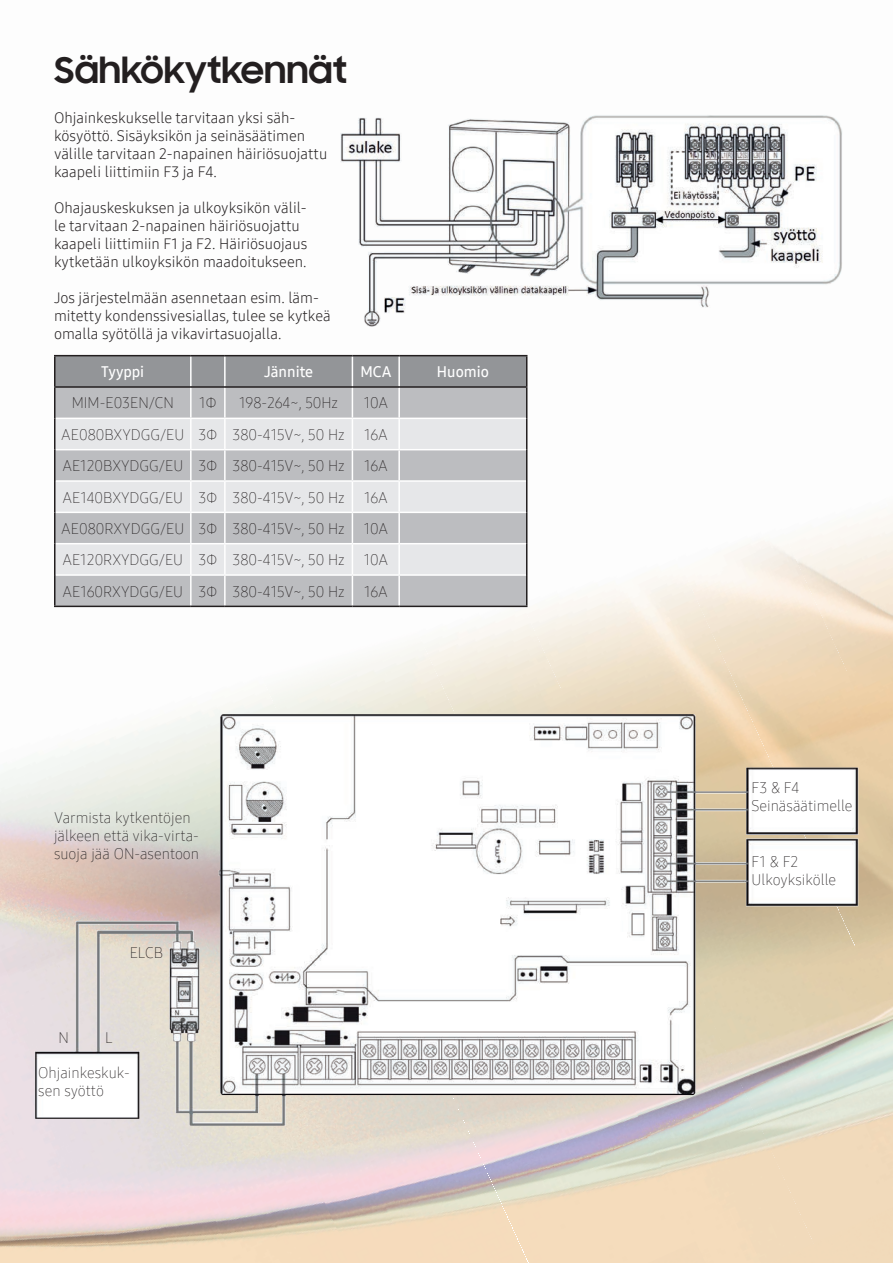
<style>
.page{position:relative;width:893px;height:1263px;background:#fff}
.page>*{position:absolute;margin:0;border:0;box-sizing:border-box;transform-origin:0 0}
.t1{font:700 36px "Samsung Sharp Sans";color:#231f20}
.t2{font:15px/18px "Samsung One 300";color:#231f20}
.t3{font:15px/18px "Samsung One 200";color:#231f20}
.t4{font:15px "Samsung One 600";color:#fff}
</style>
<div class="page">
<img style="left:860px;top:496px;width:33px;height:20px">
<img style="left:0;top:876px;width:176px;height:387px">
<img style="left:561px;top:624px;width:332px;height:620px">
<img style="left:0;top:1005px;width:117px;height:258px">
<img style="left:846px;top:651px;width:47px;height:123px">
<img style="left:0;top:1134px;width:59px;height:129px">
<img style="left:858px;top:929px;width:35px;height:102px">
<img style="left:611px;top:1126px;width:203px;height:137px">
<img style="left:649px;top:1241px;width:56px;height:22px">
<div style="left:771px;top:1207px;width:122px;height:56px;background:#f1daba"></div>
<img style="left:340px;top:114px;width:503px;height:213px">
<div style="left:56px;top:356px;width:470px;height:30px;background:#939598"></div>
<div style="left:56px;top:388px;width:470px;height:218px;background:#bcbdc0"></div>
<svg style="left:56px;top:419px;width:470px;height:155px;background:#d5d6d9"></svg>
<hr style="left:190px;top:356px;width:2px;height:30px;background:#fff">
<hr style="left:224px;top:356px;width:2px;height:30px;background:#fff">
<hr style="left:352px;top:356px;width:1px;height:30px;background:#fff">
<hr style="left:225px;top:418px;width:127px;height:1px;background:#fff">
<hr style="left:225px;top:449px;width:127px;height:1px;background:#fff">
<hr style="left:225px;top:480px;width:127px;height:2px;background:#fff">
<hr style="left:352px;top:388px;width:1px;height:30px;background:#fff">
<hr style="left:352px;top:418px;width:47px;height:1px;background:#fff">
<hr style="left:352px;top:419px;width:1px;height:30px;background:#fff">
<hr style="left:399px;top:418px;width:127px;height:1px;background:#fff">
<hr style="left:352px;top:449px;width:47px;height:1px;background:#fff">
<hr style="left:352px;top:450px;width:1px;height:30px;background:#fff">
<hr style="left:399px;top:449px;width:127px;height:1px;background:#fff">
<hr style="left:352px;top:480px;width:47px;height:2px;background:#fff">
<hr style="left:352px;top:482px;width:1px;height:30px;background:#fff">
<hr style="left:399px;top:480px;width:127px;height:2px;background:#fff">
<hr style="left:352px;top:513px;width:1px;height:30px;background:#fff">
<hr style="left:352px;top:544px;width:1px;height:30px;background:#fff">
<hr style="left:352px;top:576px;width:1px;height:30px;background:#fff">
<hr style="left:224px;top:388px;width:2px;height:30px;background:#fff">
<hr style="left:191px;top:418px;width:34px;height:1px;background:#fff">
<hr style="left:224px;top:419px;width:2px;height:30px;background:#fff">
<hr style="left:191px;top:449px;width:34px;height:1px;background:#fff">
<hr style="left:224px;top:450px;width:2px;height:30px;background:#fff">
<hr style="left:191px;top:480px;width:34px;height:2px;background:#fff">
<hr style="left:224px;top:482px;width:2px;height:30px;background:#fff">
<hr style="left:224px;top:513px;width:2px;height:30px;background:#fff">
<hr style="left:224px;top:544px;width:2px;height:30px;background:#fff">
<hr style="left:224px;top:576px;width:2px;height:30px;background:#fff">
<hr style="left:190px;top:388px;width:2px;height:30px;background:#fff">
<hr style="left:56px;top:418px;width:135px;height:1px;background:#fff">
<hr style="left:190px;top:419px;width:2px;height:30px;background:#fff">
<hr style="left:56px;top:449px;width:135px;height:1px;background:#fff">
<hr style="left:190px;top:450px;width:2px;height:30px;background:#fff">
<hr style="left:56px;top:480px;width:135px;height:2px;background:#fff">
<hr style="left:190px;top:482px;width:2px;height:30px;background:#fff">
<hr style="left:190px;top:513px;width:2px;height:30px;background:#fff">
<hr style="left:190px;top:544px;width:2px;height:30px;background:#fff">
<hr style="left:190px;top:576px;width:2px;height:30px;background:#fff">
<hr style="left:56px;top:512px;width:135px;height:1px;background:#fff">
<hr style="left:191px;top:512px;width:34px;height:1px;background:#fff">
<hr style="left:225px;top:512px;width:127px;height:1px;background:#fff">
<hr style="left:352px;top:512px;width:47px;height:1px;background:#fff">
<hr style="left:399px;top:512px;width:127px;height:1px;background:#fff">
<hr style="left:56px;top:543px;width:135px;height:1px;background:#fff">
<hr style="left:191px;top:543px;width:34px;height:1px;background:#fff">
<hr style="left:225px;top:543px;width:127px;height:1px;background:#fff">
<hr style="left:352px;top:543px;width:47px;height:1px;background:#fff">
<hr style="left:399px;top:543px;width:127px;height:1px;background:#fff">
<hr style="left:56px;top:574px;width:135px;height:2px;background:#fff">
<hr style="left:191px;top:574px;width:34px;height:2px;background:#fff">
<hr style="left:225px;top:574px;width:127px;height:2px;background:#fff">
<hr style="left:352px;top:574px;width:47px;height:2px;background:#fff">
<hr style="left:399px;top:574px;width:127px;height:2px;background:#fff">
<hr style="left:398px;top:388px;width:2px;height:30px;background:#fff">
<hr style="left:398px;top:419px;width:2px;height:30px;background:#fff">
<hr style="left:398px;top:450px;width:2px;height:30px;background:#fff">
<hr style="left:398px;top:482px;width:2px;height:30px;background:#fff">
<hr style="left:398px;top:513px;width:2px;height:30px;background:#fff">
<hr style="left:398px;top:544px;width:2px;height:30px;background:#fff">
<hr style="left:398px;top:576px;width:2px;height:30px;background:#fff">
<hr style="left:54px;top:388px;width:2px;height:30px;background:#231f20">
<hr style="left:526px;top:388px;width:1px;height:30px;background:#231f20">
<hr style="left:54px;top:418px;width:2px;height:32px;background:#231f20">
<hr style="left:526px;top:418px;width:1px;height:32px;background:#231f20">
<hr style="left:54px;top:450px;width:2px;height:31px;background:#231f20">
<hr style="left:526px;top:450px;width:1px;height:31px;background:#231f20">
<hr style="left:54px;top:481px;width:2px;height:31px;background:#231f20">
<hr style="left:526px;top:481px;width:1px;height:31px;background:#231f20">
<hr style="left:54px;top:512px;width:2px;height:32px;background:#231f20">
<hr style="left:526px;top:512px;width:1px;height:32px;background:#231f20">
<hr style="left:54px;top:544px;width:2px;height:31px;background:#231f20">
<hr style="left:526px;top:544px;width:1px;height:31px;background:#231f20">
<hr style="left:54px;top:575px;width:2px;height:31px;background:#231f20">
<hr style="left:526px;top:575px;width:1px;height:31px;background:#231f20">
<hr style="left:54px;top:606px;width:137px;height:1px;background:#231f20">
<hr style="left:191px;top:606px;width:34px;height:1px;background:#231f20">
<hr style="left:225px;top:606px;width:127px;height:1px;background:#231f20">
<hr style="left:352px;top:606px;width:47px;height:1px;background:#231f20">
<hr style="left:399px;top:606px;width:128px;height:1px;background:#231f20">
<hr style="left:398px;top:356px;width:2px;height:30px;background:#fff">
<hr style="left:54px;top:355px;width:137px;height:1px;background:#231f20">
<hr style="left:54px;top:356px;width:2px;height:30px;background:#231f20">
<hr style="left:191px;top:355px;width:34px;height:1px;background:#231f20">
<hr style="left:225px;top:355px;width:127px;height:1px;background:#231f20">
<hr style="left:352px;top:355px;width:47px;height:1px;background:#231f20">
<hr style="left:399px;top:355px;width:128px;height:1px;background:#231f20">
<hr style="left:526px;top:356px;width:1px;height:30px;background:#231f20">
<hr style="left:54px;top:386px;width:137px;height:2px;background:#231f20">
<hr style="left:191px;top:386px;width:34px;height:2px;background:#231f20">
<hr style="left:225px;top:386px;width:127px;height:2px;background:#231f20">
<hr style="left:352px;top:386px;width:47px;height:2px;background:#231f20">
<hr style="left:399px;top:386px;width:128px;height:2px;background:#231f20">
<img style="left:35px;top:714px;width:823px;height:412px">
<h1 class="t1" style="left:54px;top:43px;width:295px">Sähkökytkennät</h1>
<p class="t2" style="left:54px;top:109px;width:275px">Ohjainkeskukselle tarvitaan yksi säh&shy;kösyöttö. Sisäyksikön ja seinäsäätimen välille tarvitaan 2-napainen häiriösuojattu kaapeli liittimiin F3 ja F4.</p>
<p class="t2" style="left:54px;top:199px;width:255px">Ohajauskeskuksen ja ulkoyksikön välil&shy;le tarvitaan 2-napainen häiriösuojattu kaapeli liittimiin F1 ja F2. Häiriösuojaus kytketään ulkoyksikön maadoitukseen.</p>
<p class="t2" style="left:54px;top:289px;width:278px">Jos järjestelmään asennetaan esim. läm&shy;mitetty kondenssivesiallas, tulee se kytkeä omalla syötöllä ja vikavirtasuojalla.</p>
<p class="t4" style="left:101px;top:362px;width:44px">Tyyppi</p>
<p class="t4" style="left:264px;top:362px;width:51px">Jännite</p>
<p class="t4" style="left:360px;top:362px;width:32px">MCA</p>
<p class="t4" style="left:437px;top:362px;width:54px">Huomio</p>
<p class="t3" style="left:72px;top:394px;width:104px">MIM-E03EN/CN</p>
<p class="t3" style="left:199px;top:394px;width:19px">1Φ</p>
<p class="t3" style="left:239px;top:394px;width:100px">198-264~, 50Hz</p>
<p class="t3" style="left:364px;top:394px;width:26px">10A</p>
<p class="t3" style="left:61px;top:425px;width:285px">AE080BXYDGG/EU 3Φ 380-415V~, 50 Hz</p>
<p class="t3" style="left:364px;top:425px;width:25px">16A</p>
<p class="t3" style="left:62px;top:457px;width:284px">AE120BXYDGG/EU 3Φ 380-415V~, 50 Hz</p>
<p class="t3" style="left:364px;top:457px;width:25px">16A</p>
<p class="t3" style="left:62px;top:488px;width:284px">AE140BXYDGG/EU 3Φ 380-415V~, 50 Hz</p>
<p class="t3" style="left:364px;top:488px;width:25px">16A</p>
<p class="t3" style="left:61px;top:519px;width:285px">AE080RXYDGG/EU 3Φ 380-415V~, 50 Hz</p>
<p class="t3" style="left:364px;top:519px;width:26px">10A</p>
<p class="t3" style="left:62px;top:551px;width:284px">AE120RXYDGG/EU 3Φ 380-415V~, 50 Hz</p>
<p class="t3" style="left:364px;top:551px;width:26px">10A</p>
<p class="t3" style="left:62px;top:582px;width:284px">AE160RXYDGG/EU 3Φ 380-415V~, 50 Hz</p>
<p class="t3" style="left:364px;top:582px;width:25px">16A</p>
<p class="t3" style="left:54px;top:808px;width:147px">Varmista kytkentöjen jälkeen että vika-virta&shy;suoja jää ON-asentoon</p>
<p class="t3" style="left:130px;top:943px;width:35px">ELCB</p>
<p class="t3" style="left:58px;top:1028px;width:12px">N</p>
<p class="t3" style="left:105px;top:1028px;width:9px">L</p>
<p class="t3" style="left:38px;top:1063px;width:93px">Ohjainkeskuk&shy;sen syöttö</p>
<p class="t3" style="left:752px;top:779px;width:103px">F3 &amp; F4<br>Seinäsäätimelle</p>
<p class="t3" style="left:752px;top:853px;width:86px">F1 &amp; F2<br>Ulkoyksikölle</p>
</div>
